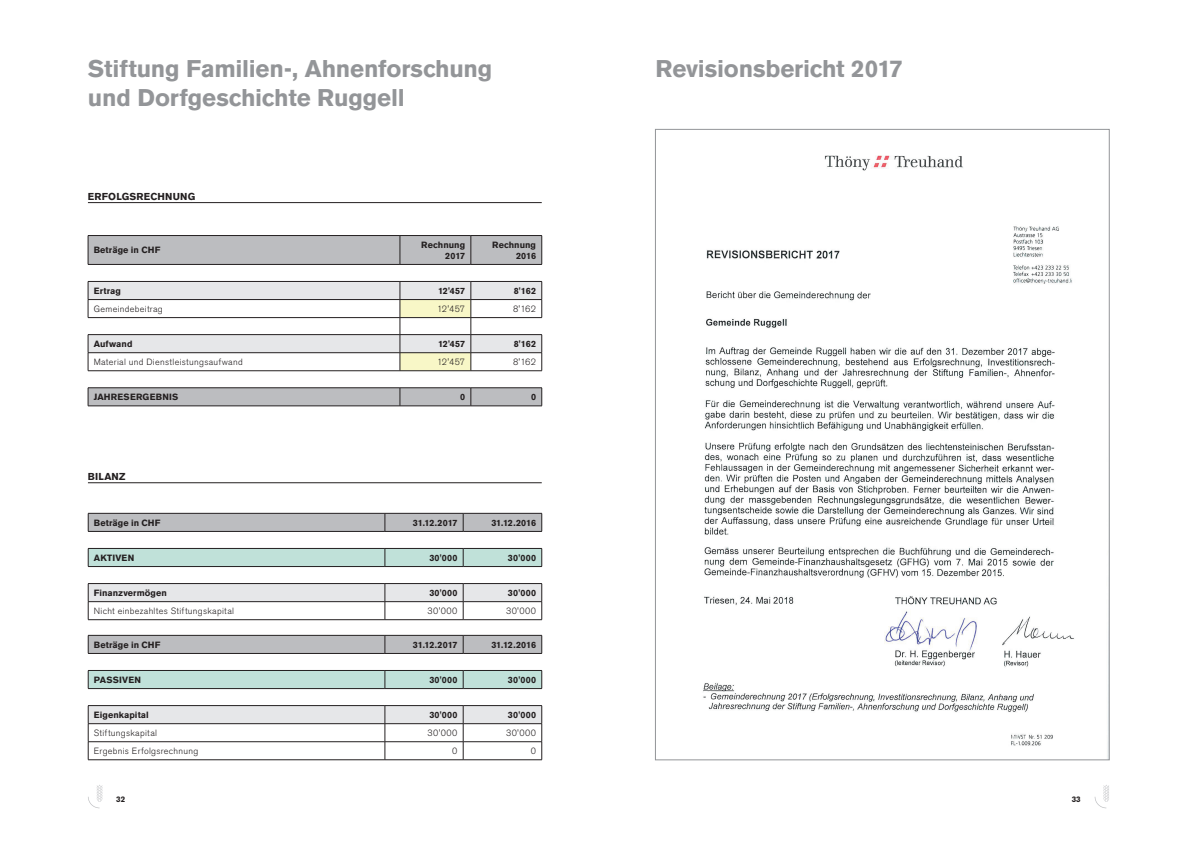
<style>
.page{position:relative;width:1197px;height:848px;background:#fff}
.page>*{position:absolute;margin:0;border:0;box-sizing:border-box;transform-origin:0 0}
.t1{font:700 24px/28.8px "Akzidenz Grotesk BE";letter-spacing:-.005em;color:#939598}
.t2{font:700 10px "Akzidenz Grotesk BE";letter-spacing:.02em;color:#231f20}
.t3{font:700 9px/10.8px "Akzidenz Grotesk BE";letter-spacing:.01em;color:#231f20;text-align:right}
.t4{font:300 9px "Akzidenz Grotesk BE";letter-spacing:.035em;color:#231f20}
.t5{font:700 8px "Akzidenz Grotesk BE";color:#231f20}
</style>
<div class="page">
<svg style="left:88px;top:785px;width:14px;height:23px"></svg>
<svg style="left:1094px;top:785px;width:14px;height:23px"></svg>
<svg style="left:88px;top:236px;width:453px;height:169px;fill:#bcbdc0"></svg>
<svg style="left:400px;top:236px;width:1px;height:28px"></svg>
<svg style="left:470px;top:236px;width:1px;height:28px"></svg>
<hr style="left:88px;top:387px;width:312px;height:1px;background:#231f20">
<svg style="left:88px;top:388px;width:1px;height:17px"></svg>
<hr style="left:88px;top:405px;width:312px;height:1px;background:#231f20">
<hr style="left:400px;top:387px;width:71px;height:1px;background:#231f20">
<svg style="left:400px;top:388px;width:1px;height:17px"></svg>
<hr style="left:471px;top:387px;width:71px;height:1px;background:#231f20">
<svg style="left:470px;top:388px;width:1px;height:17px"></svg>
<svg style="left:541px;top:388px;width:1px;height:17px"></svg>
<hr style="left:400px;top:405px;width:71px;height:1px;background:#231f20">
<hr style="left:471px;top:405px;width:71px;height:1px;background:#231f20">
<hr style="left:88px;top:235px;width:312px;height:1px;background:#231f20">
<svg style="left:88px;top:236px;width:1px;height:28px"></svg>
<hr style="left:400px;top:235px;width:71px;height:1px;background:#231f20">
<hr style="left:471px;top:235px;width:71px;height:1px;background:#231f20">
<svg style="left:541px;top:236px;width:1px;height:28px"></svg>
<hr style="left:88px;top:264px;width:312px;height:1px;background:#231f20">
<hr style="left:400px;top:264px;width:71px;height:1px;background:#231f20">
<hr style="left:471px;top:264px;width:71px;height:1px;background:#231f20">
<svg style="left:88px;top:281px;width:454px;height:90px"></svg>
<hr style="left:88px;top:299px;width:312px;height:1px;background:#231f20">
<hr style="left:400px;top:299px;width:71px;height:1px;background:#231f20">
<hr style="left:471px;top:299px;width:71px;height:1px;background:#231f20">
<hr style="left:88px;top:202px;width:453px;height:1px;background:#231f20">
<div style="left:88px;top:548px;width:454px;height:18px;background:#c0e1d9"></div>
<hr style="left:88px;top:566px;width:297px;height:1px;background:#231f20">
<hr style="left:385px;top:566px;width:78px;height:1px;background:#231f20">
<hr style="left:463px;top:566px;width:79px;height:1px;background:#231f20">
<hr style="left:88px;top:619px;width:297px;height:1px;background:#231f20">
<hr style="left:385px;top:619px;width:78px;height:1px;background:#231f20">
<hr style="left:463px;top:619px;width:79px;height:1px;background:#231f20">
<svg style="left:88px;top:513px;width:454px;height:18px;background:#b3b4b7"></svg>
<hr style="left:88px;top:531px;width:297px;height:1px;background:#231f20">
<hr style="left:385px;top:531px;width:78px;height:1px;background:#231f20">
<hr style="left:463px;top:531px;width:79px;height:1px;background:#231f20">
<svg style="left:88px;top:583px;width:454px;height:36px"></svg>
<hr style="left:88px;top:601px;width:297px;height:1px;background:#231f20">
<hr style="left:385px;top:601px;width:78px;height:1px;background:#231f20">
<hr style="left:463px;top:601px;width:79px;height:1px;background:#231f20">
<div style="left:88px;top:670px;width:454px;height:18px;background:#c0e1d9"></div>
<hr style="left:88px;top:688px;width:297px;height:1px;background:#231f20">
<hr style="left:385px;top:688px;width:78px;height:1px;background:#231f20">
<hr style="left:463px;top:688px;width:79px;height:1px;background:#231f20">
<hr style="left:88px;top:759px;width:297px;height:1px;background:#231f20">
<hr style="left:385px;top:759px;width:78px;height:1px;background:#231f20">
<hr style="left:463px;top:759px;width:79px;height:1px;background:#231f20">
<div style="left:88px;top:635px;width:454px;height:18px;background:#bcbdc0"></div>
<hr style="left:88px;top:653px;width:297px;height:1px;background:#231f20">
<hr style="left:385px;top:653px;width:78px;height:1px;background:#231f20">
<hr style="left:463px;top:653px;width:79px;height:1px;background:#231f20">
<svg style="left:88px;top:705px;width:454px;height:54px"></svg>
<hr style="left:88px;top:723px;width:297px;height:1px;background:#231f20">
<hr style="left:385px;top:723px;width:78px;height:1px;background:#231f20">
<hr style="left:463px;top:723px;width:79px;height:1px;background:#231f20">
<hr style="left:88px;top:482px;width:453px;height:1px;background:#231f20">
<img style="left:703px;top:155px;width:371px;height:591px">
<h1 class="t1" style="left:88px;top:55px;width:406px">Stiftung Familien-, Ahnenforschung und Dorfgeschichte Ruggell</h1>
<p class="t2" style="left:88px;top:190px;width:109px">ERFOLGSRECHNUNG</p>
<p class="t3" style="left:94px;top:245px;width:68px">Beträge in CHF</p>
<p class="t3" style="left:421px;top:239px;width:45px">Rechnung<br>2017</p>
<p class="t3" style="left:492px;top:239px;width:45px">Rechnung<br>2016</p>
<p class="t3" style="left:94px;top:285px;width:29px">Ertrag</p>
<p class="t3" style="left:438px;top:285px;width:29px">12'457</p>
<p class="t3" style="left:513px;top:285px;width:24px">8'162</p>
<p class="t4" style="left:94px;top:304px;width:70px">Gemeindebeitrag</p>
<p class="t4" style="left:437px;top:304px;width:30px">12'457</p>
<p class="t4" style="left:513px;top:304px;width:25px">8'162</p>
<p class="t3" style="left:94px;top:338px;width:40px">Aufwand</p>
<p class="t3" style="left:438px;top:338px;width:29px">12'457</p>
<p class="t3" style="left:513px;top:338px;width:24px">8'162</p>
<p class="t4" style="left:94px;top:357px;width:151px">Material und Dienstleistungsaufwand</p>
<p class="t4" style="left:437px;top:357px;width:30px">12'457</p>
<p class="t4" style="left:513px;top:357px;width:25px">8'162</p>
<p class="t3" style="left:94px;top:392px;width:86px">JAHRESERGEBNIS</p>
<p class="t3" style="left:460px;top:392px;width:7px">0</p>
<p class="t3" style="left:531px;top:392px;width:7px">0</p>
<p class="t2" style="left:88px;top:470px;width:39px">BILANZ</p>
<p class="t3" style="left:94px;top:517px;width:68px">Beträge in CHF</p>
<p class="t3" style="left:413px;top:517px;width:46px">31.12.2017</p>
<p class="t3" style="left:491px;top:517px;width:46px">31.12.2016</p>
<p class="t3" style="left:94px;top:552px;width:42px">AKTIVEN</p>
<p class="t3" style="left:429px;top:552px;width:30px">30'000</p>
<p class="t3" style="left:508px;top:552px;width:30px">30'000</p>
<p class="t3" style="left:94px;top:587px;width:74px">Finanzvermögen</p>
<p class="t3" style="left:429px;top:587px;width:30px">30'000</p>
<p class="t3" style="left:508px;top:587px;width:30px">30'000</p>
<p class="t4" style="left:94px;top:606px;width:142px">Nicht einbezahltes Stiftungskapital</p>
<p class="t4" style="left:427px;top:606px;width:31px">30'000</p>
<p class="t4" style="left:506px;top:606px;width:31px">30'000</p>
<p class="t3" style="left:94px;top:639px;width:68px">Beträge in CHF</p>
<p class="t3" style="left:413px;top:639px;width:46px">31.12.2017</p>
<p class="t3" style="left:491px;top:639px;width:46px">31.12.2016</p>
<p class="t3" style="left:94px;top:674px;width:49px">PASSIVEN</p>
<p class="t3" style="left:429px;top:674px;width:30px">30'000</p>
<p class="t3" style="left:508px;top:674px;width:30px">30'000</p>
<p class="t3" style="left:94px;top:709px;width:56px">Eigenkapital</p>
<p class="t3" style="left:429px;top:709px;width:30px">30'000</p>
<p class="t3" style="left:508px;top:709px;width:30px">30'000</p>
<p class="t4" style="left:94px;top:728px;width:65px">Stiftungskapital</p>
<p class="t4" style="left:427px;top:728px;width:31px">30'000</p>
<p class="t4" style="left:506px;top:728px;width:31px">30'000</p>
<p class="t4" style="left:94px;top:746px;width:106px">Ergebnis Erfolgsrechnung</p>
<p class="t4" style="left:452px;top:746px;width:7px">0</p>
<p class="t4" style="left:530px;top:746px;width:7px">0</p>
<h1 class="t1" style="left:655px;top:55px;width:249px">Revisionsbericht 2017</h1>
<p class="t5" style="left:116px;top:794px;width:10px">32</p>
<p class="t5" style="left:1071px;top:794px;width:10px">33</p>
</div>
